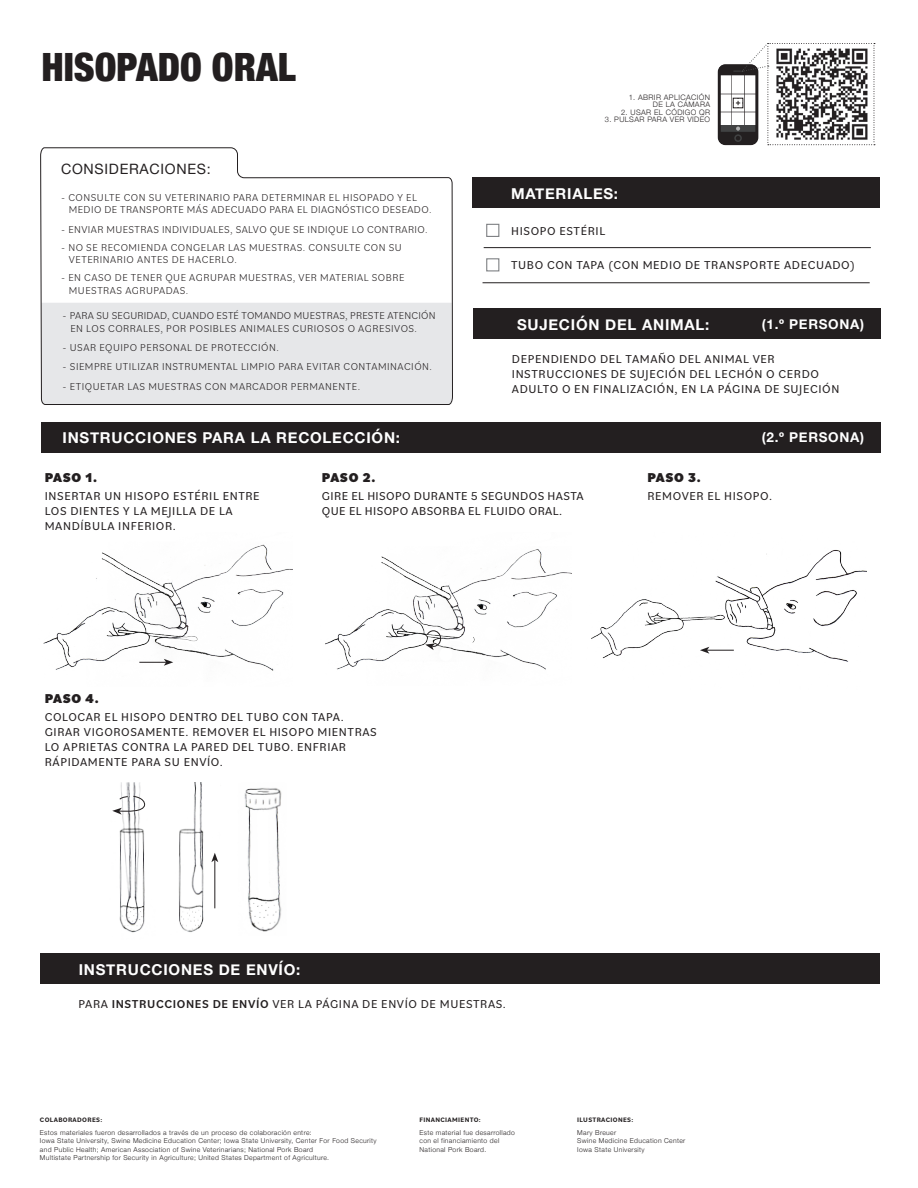
<style>
.page{position:relative;width:918px;height:1188px;background:#fff}
.page>*{position:absolute;margin:0;border:0;box-sizing:border-box;transform-origin:0 0}
.t1{font:900 condensed 39px "Helvetica Neue";color:#231f20}
.t2{font:700 15px "Helvetica Neue";letter-spacing:.05em;color:#fff}
.t3{font:14.25px "Helvetica Neue";letter-spacing:.05em;color:#231f20}
.t4{font:900 13.5px "Bilo";letter-spacing:.05em;color:#231f20}
.t5{font:700 13.5px "Helvetica Neue";letter-spacing:.05em;color:#fff}
.t6{font:12px/15px "Bilo";letter-spacing:.05em;color:#231f20}
.t7{font:12px/15px "Bilo";letter-spacing:.03em;color:#231f20}
.t8{font:300 10.5px/12.6px "Bilo";letter-spacing:.05em;color:#231f20}
.t9{font:300 10.5px/12.6px "Bilo";letter-spacing:.02em;color:#231f20}
.t10{font:300 7.5px/7.5px "Helvetica Neue";letter-spacing:.05em;color:#231f20;text-align:right}
.t11{font:300 6.75px/8.6px "Helvetica Neue";letter-spacing:.05em;color:#231f20}
.t12{font:700 6.75px "Bilo";letter-spacing:.05em;color:#231f20}
.s1{font-weight:500}
</style>
<div class="page">
<svg style="left:40px;top:147px;width:413px;height:258px"></svg>
<img style="left:325px;top:549px;width:246px;height:121px">
<img style="left:43px;top:544px;width:249px;height:127px">
<div style="left:41px;top:422px;width:840px;height:31px;background:#231f20"></div>
<svg style="left:718px;top:43px;width:157px;height:102px"></svg>
<div style="left:40px;top:953px;width:840px;height:30px;background:#231f20"></div>
<div style="left:472px;top:177px;width:408px;height:31px;background:#231f20"></div>
<hr style="left:484px;top:247px;width:387px;height:1px;background:#231f20">
<div style="left:486px;top:224px;width:13px;height:13px;border:1px solid #808285"></div>
<hr style="left:483px;top:283px;width:387px;height:1px;background:#231f20">
<div style="left:486px;top:258px;width:13px;height:13px;border:1px solid #808285"></div>
<svg style="left:139px;top:659px;width:34px;height:7px"></svg>
<svg style="left:425px;top:630px;width:16px;height:20px"></svg>
<img style="left:119px;top:782px;width:26px;height:151px">
<svg style="left:112px;top:795px;width:34px;height:20px"></svg>
<img style="left:178px;top:782px;width:41px;height:150px">
<img style="left:244px;top:788px;width:38px;height:144px">
<hr style="left:214px;top:860px;width:1px;height:48px;background:#231f20">
<svg style="left:211px;top:853px;width:7px;height:9px"></svg>
<div style="left:474px;top:308px;width:407px;height:31px;background:#231f20"></div>
<img style="left:591px;top:550px;width:275px;height:112px">
<svg style="left:700px;top:647px;width:34px;height:7px"></svg>
<h1 class="t1" style="left:41px;top:35px;width:256px">HISOPADO ORAL</h1>
<p class="t3" style="left:61px;top:158px;width:151px">CONSIDERACIONES:</p>
<p class="t8" style="left:69px;top:190px;width:364px;text-indent:-8px">- CONSULTE CON SU VETERINARIO PARA DETERMINAR EL HISOPADO Y EL<br>MEDIO DE TRANSPORTE MÁS ADECUADO PARA EL DIAGNÓSTICO DESEADO.</p>
<p class="t8" style="left:61px;top:222px;width:368px">- ENVIAR MUESTRAS INDIVIDUALES, SALVO QUE SE INDIQUE LO CONTRARIO.</p>
<p class="t8" style="left:69px;top:240px;width:334px;text-indent:-8px">- NO SE RECOMIENDA CONGELAR LAS MUESTRAS. CONSULTE CON SU<br>VETERINARIO ANTES DE HACERLO.</p>
<p class="t8" style="left:69px;top:271px;width:337px;text-indent:-8px">- EN CASO DE TENER QUE AGRUPAR MUESTRAS, VER MATERIAL SOBRE<br>MUESTRAS AGRUPADAS.</p>
<p class="t9" style="left:70px;top:309px;width:367px;text-indent:-8px">- PARA SU SEGURIDAD, CUANDO ESTÉ TOMANDO MUESTRAS, PRESTE ATENCIÓN<br>EN LOS CORRALES, POR POSIBLES ANIMALES CURIOSOS O AGRESIVOS.</p>
<p class="t8" style="left:63px;top:341px;width:218px">- USAR EQUIPO PERSONAL DE PROTECCIÓN.</p>
<p class="t8" style="left:63px;top:360px;width:371px">- SIEMPRE UTILIZAR INSTRUMENTAL LIMPIO PARA EVITAR CONTAMINACIÓN.</p>
<p class="t8" style="left:63px;top:380px;width:299px">- ETIQUETAR LAS MUESTRAS CON MARCADOR PERMANENTE.</p>
<p class="t10" style="left:629px;top:93px;width:83px">1. ABRIR APLICACIÓN<br>DE LA CÁMARA</p>
<p class="t10" style="left:621px;top:108px;width:91px">2. USAR EL CÓDIGO QR</p>
<p class="t10" style="left:605px;top:115px;width:107px">3. PULSAR PARA VER VIDEO</p>
<p class="t2" style="left:511px;top:181px;width:108px">MATERIALES:</p>
<p class="t6" style="left:511px;top:223px;width:96px">HISOPO ESTÉRIL</p>
<p class="t6" style="left:511px;top:257px;width:345px">TUBO CON TAPA (CON MEDIO DE TRANSPORTE ADECUADO)</p>
<p class="t2" style="left:517px;top:313px;width:194px">SUJECIÓN DEL ANIMAL:</p>
<p class="t5" style="left:762px;top:313px;width:104px">(1.º PERSONA)</p>
<p class="t6" style="left:512px;top:351px;width:329px">DEPENDIENDO DEL TAMAÑO DEL ANIMAL VER<br>INSTRUCCIONES DE SUJECIÓN DEL LECHÓN O CERDO<br>ADULTO O EN FINALIZACIÓN, EN LA PÁGINA DE SUJECIÓN</p>
<p class="t2" style="left:63px;top:426px;width:339px">INSTRUCCIONES PARA LA RECOLECCIÓN:</p>
<p class="t4" style="left:322px;top:468px;width:55px">PASO 2.</p>
<p class="t7" style="left:322px;top:488px;width:263px">GIRE EL HISOPO DURANTE 5 SEGUNDOS HASTA<br>QUE EL HISOPO ABSORBA EL FLUIDO ORAL.</p>
<p class="t4" style="left:45px;top:468px;width:54px">PASO 1.</p>
<p class="t6" style="left:45px;top:488px;width:216px">INSERTAR UN HISOPO ESTÉRIL ENTRE<br>LOS DIENTES Y LA MEJILLA DE LA<br>MANDÍBULA INFERIOR.</p>
<p class="t5" style="left:762px;top:426px;width:104px">(2.º PERSONA)</p>
<p class="t4" style="left:647px;top:468px;width:55px">PASO 3.</p>
<p class="t6" style="left:647px;top:488px;width:126px">REMOVER EL HISOPO.</p>
<p class="t4" style="left:45px;top:689px;width:55px">PASO 4.</p>
<p class="t6" style="left:45px;top:709px;width:334px">COLOCAR EL HISOPO DENTRO DEL TUBO CON TAPA.<br>GIRAR VIGOROSAMENTE. REMOVER EL HISOPO MIENTRAS LO APRIETAS CONTRA LA PARED DEL TUBO. ENFRIAR RÁPIDAMENTE PARA SU ENVÍO.</p>
<p class="t2" style="left:79px;top:957px;width:223px">INSTRUCCIONES DE ENVÍO:</p>
<p class="t6" style="left:79px;top:996px;width:429px">PARA <span class="s1">INSTRUCCIONES DE ENVÍO</span> VER LA PÁGINA DE ENVÍO DE MUESTRAS.</p>
<p class="t12" style="left:40px;top:1115px;width:64px">COLABORADORES:</p>
<p class="t11" style="left:40px;top:1128px;width:338px">Estos materiales fueron desarrollados a través de un proceso de colaboración entre:<br>Iowa State University, Swine Medicine Education Center; Iowa State University, Center For Food Security and Public Health; American Association of Swine Veterinarians; National Pork Board<br>Multistate Partnership for Security in Agriculture; United States Department of Agriculture.</p>
<p class="t12" style="left:420px;top:1115px;width:63px">FINANCIAMIENTO:</p>
<p class="t12" style="left:577px;top:1115px;width:58px">ILUSTRACIONES:</p>
<p class="t11" style="left:420px;top:1128px;width:97px">Este material fue desarrollado con el financiamiento del<br>National Pork Board.</p>
<p class="t11" style="left:577px;top:1128px;width:110px">Mary Breuer<br>Swine Medicine Education Center<br>Iowa State University</p>
</div>
